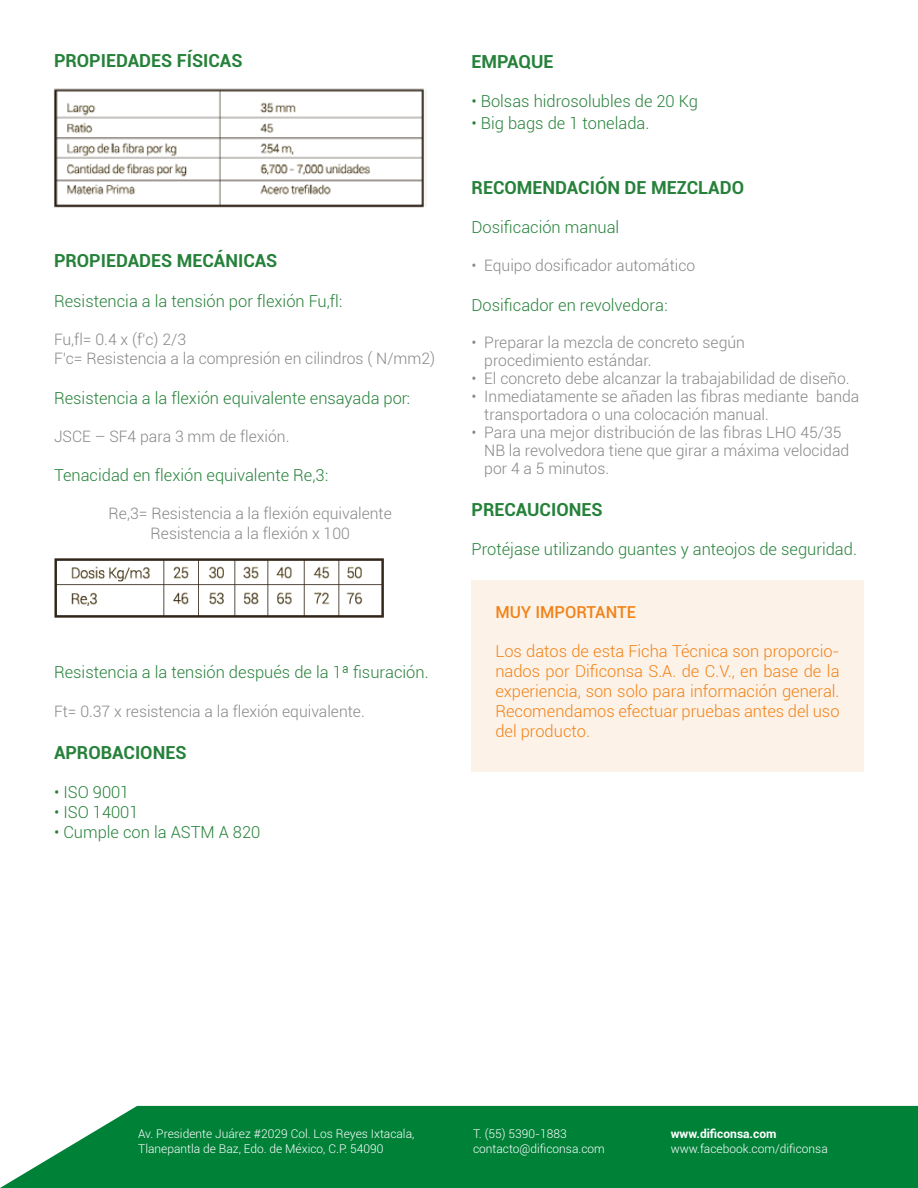
<style>
.page{position:relative;width:918px;height:1188px;background:#fff}
.page>*{position:absolute;margin:0;border:0;box-sizing:border-box;transform-origin:0 0}
.t1{font:700 18px "Roboto";color:#26813a}
.t2{font:300 16.5px "Roboto";color:#26813a}
.t3{font:300 16.5px/19.8px "Roboto";color:#f08217;text-align:justify}
.t4{font:500 16.5px "Roboto";color:#f08217}
.t5{font:300 15.75px/18px "Roboto";color:#878787}
.t6{font:300 12px/14.4px "Roboto";color:#fff}
.t7{font:700 12px "Roboto";color:#fff}
</style>
<div class="page">
<svg style="left:0;top:1106px;width:918px;height:82px;background:#158b48"></svg>
<div style="left:472px;top:580px;width:392px;height:192px;background:#fdf2e8"></div>
<img style="left:54px;top:88px;width:373px;height:120px">
<img style="left:54px;top:558px;width:330px;height:60px">
<p class="t1" style="left:54px;top:48px;width:190px">PROPIEDADES FÍSICAS</p>
<p class="t1" style="left:54px;top:248px;width:225px">PROPIEDADES MECÁNICAS</p>
<p class="t2" style="left:54px;top:290px;width:290px">Resistencia a la tensión por flexión Fu,fl:</p>
<p class="t5" style="left:54px;top:329px;width:383px;line-height:19.8px">Fu,fl= 0.4 x (f’c) 2/3<br>F’c= Resistencia a la compresión en cilindros ( N/mm2)</p>
<p class="t2" style="left:54px;top:387px;width:358px">Resistencia a la flexión equivalente ensayada por:</p>
<p class="t5" style="left:54px;top:427px;width:237px">JSCE – SF4 para 3 mm de flexión.</p>
<p class="t2" style="left:54px;top:464px;width:276px">Tenacidad en flexión equivalente Re,3:</p>
<p class="t5" style="left:109px;top:503px;width:285px;line-height:19.8px;text-align:center">Re,3= Resistencia a la flexión equivalente<br>Resistencia a la flexión x 100</p>
<p class="t2" style="left:54px;top:660px;width:376px">Resistencia a la tensión después de la 1ª fisuración.</p>
<p class="t5" style="left:54px;top:702px;width:312px">Ft= 0.37 x resistencia a la flexión equivalente.</p>
<p class="t1" style="left:54px;top:740px;width:134px">APROBACIONES</p>
<p class="t2" style="left:54px;top:781px;width:77px">• ISO 9001</p>
<p class="t2" style="left:54px;top:801px;width:86px">• ISO 14001</p>
<p class="t2" style="left:54px;top:821px;width:208px">• Cumple con la ASTM A 820</p>
<p class="t1" style="left:472px;top:48px;width:83px">EMPAQUE</p>
<p class="t2" style="left:472px;top:90px;width:228px">• Bolsas hidrosolubles de 20 Kg</p>
<p class="t2" style="left:472px;top:111px;width:179px">• Big bags de 1 tonelada.</p>
<p class="t1" style="left:472px;top:174px;width:274px">RECOMENDACIÓN DE MEZCLADO</p>
<p class="t2" style="left:472px;top:216px;width:149px">Dosificación manual</p>
<p class="t5" style="left:472px;top:256px;width:225px">• Equipo dosificador automático</p>
<p class="t2" style="left:472px;top:293px;width:197px">Dosificador en revolvedora:</p>
<p class="t5" style="left:484px;top:333px;width:262px;text-indent:-13px">• Preparar la mezcla de concreto según procedimiento estándar.</p>
<p class="t5" style="left:472px;top:369px;width:380px">• El concreto debe alcanzar la trabajabilidad de diseño.</p>
<p class="t5" style="left:484px;top:387px;width:377px;text-indent:-13px">• Inmediatamente se añaden las fibras mediante banda transportadora o una colocación manual.</p>
<p class="t5" style="left:484px;top:423px;width:366px;text-indent:-13px">• Para una mejor distribución de las fibras LHO 45/35<br>NB la revolvedora tiene que girar a máxima velocidad por 4 a 5 minutos.</p>
<p class="t1" style="left:472px;top:497px;width:133px">PRECAUCIONES</p>
<p class="t2" style="left:472px;top:538px;width:387px">Protéjase utilizando guantes y anteojos de seguridad.</p>
<p class="t4" style="left:495px;top:600px;width:142px">MUY IMPORTANTE</p>
<p class="t3" style="left:495px;top:641px;width:346px">Los datos de esta Ficha Técnica son proporcio&shy;nados por Dificonsa S.A. de C.V., en base de la experiencia, son solo para información general.<br>Recomendamos efectuar pruebas antes del uso del producto.</p>
<p class="t6" style="left:138px;top:1126px;width:278px">Av. Presidente Juárez #2029 Col. Los Reyes Ixtacala,<br>Tlanepantla de Baz, Edo. de México, C.P. 54090</p>
<p class="t6" style="left:473px;top:1126px;width:133px">T. (55) 5390-1883 contacto@dificonsa.com</p>
<p class="t7" style="left:671px;top:1126px;width:107px">www.dificonsa.com</p>
<p class="t6" style="left:671px;top:1141px;width:159px">www.facebook.com/dificonsa</p>
</div>
